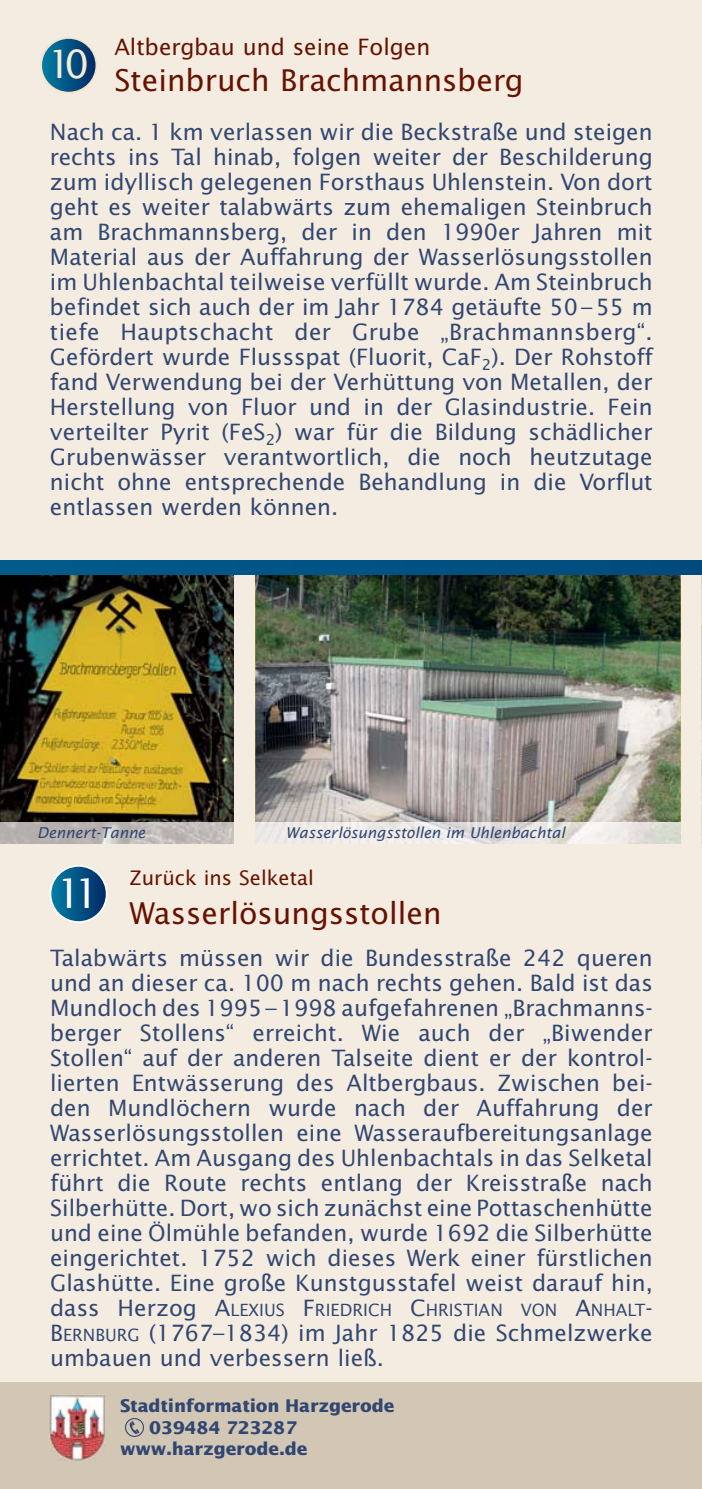
<style>
.page{position:relative;width:702px;height:1489px;background:#fff}
.page>*{position:absolute;margin:0;border:0;box-sizing:border-box;transform-origin:0 0}
.t1{font:40.75px "Lucida Sans Std";color:#fff}
.t2{font:39px "Lucida Sans Std";color:#f7ebd5}
.t3{font:30px "Lucida Sans Std";color:#671200}
.t4{font:22.5px/25px "Lucida Sans Std";color:#314671;text-align:justify}
.t5{font:22.5px "Lucida Sans Std";color:#671200}
.t6{font:20px "Lucida Sans Std";color:#671200}
.t7{font:700 17.5px "Lucida Sans";letter-spacing:-.01em;color:#314671}
.t8{font:17px "Lucida Sans Std";letter-spacing:.005em;color:#314671}
.t9{font:italic 15px "Lucida Sans";color:#314671}
.s1{font-size:22.5px}
.s2{font-size:17px}
</style>
<div class="page">
<div style="left:0;top:0;width:702px;height:1488px;background:#f4ece0"></div>
<div style="left:0;top:1382px;width:702px;height:106px;background:#d2c7b5"></div>
<svg style="left:41px;top:38px;width:55px;height:55px;background:#095987"></svg>
<div style="left:40px;top:37px;width:57px;height:56px;border:2px solid #f4e3c4;border-radius:50%"></div>
<img style="left:126px;top:1418px;width:18px;height:18px">
<img style="left:50px;top:1394px;width:55px;height:66px">
<img style="left:0;top:574px;width:234px;height:248px">
<img style="left:0;top:822px;width:234px;height:21px">
<img style="left:255px;top:574px;width:425px;height:248px">
<img style="left:255px;top:822px;width:425px;height:21px">
<svg style="left:50px;top:865px;width:57px;height:57px;background:#0c5b8a"></svg>
<div style="left:50px;top:865px;width:57px;height:57px;border:2px solid #fff;border-radius:50%"></div>
<img style="left:701px;top:560px;width:1px;height:283px">
<svg style="left:701px;top:822px;width:1px;height:21px"></svg>
<div style="left:0;top:560px;width:702px;height:14px;background:#005384"></div>
<h2 class="t2" style="left:48px;top:46px;width:43px">10</h2>
<p class="t5" style="left:114px;top:37px;width:317px">Altbergbau und seine Folgen</p>
<h3 class="t3" style="left:114px;top:66px;width:410px">Steinbruch Brachmannsberg</h3>
<p class="t4" style="left:50px;top:121px;width:604px">Nach ca. 1 km verlassen wir die Beckstraße und steigen rechts ins Tal hinab, folgen weiter der Beschilderung zum idyllisch gelegenen Forsthaus Uhlenstein. Von dort geht es weiter talabwärts zum ehemaligen Steinbruch am Brachmannsberg, der in den 1990er Jahren mit Material aus der Auffahrung der Wasserlösungsstollen im Uhlenbachtal teilweise verfüllt wurde. Am Steinbruch befindet sich auch der im Jahr 1784 getäufte 50 – 55 m tiefe Hauptschacht der Grube „Brachmannsberg“.<br>Gefördert wurde Flussspat (Fluorit, CaF<sub>2</sub>). Der Rohstoff fand Verwendung bei der Verhüttung von Metallen, der Herstellung von Fluor und in der Glasindustrie. Fein verteilter Pyrit (FeS<sub>2</sub>) war für die Bildung schädlicher Grubenwässer verantwortlich, die noch heutzutage nicht ohne entsprechende Behandlung in die Vorflut entlassen werden können.</p>
<p class="t9" style="left:37px;top:823px;width:110px">Dennert-Tanne</p>
<p class="t9" style="left:285px;top:823px;width:281px">Wasserlösungsstollen im Uhlenbachtal</p>
<h1 class="t1" style="left:56px;top:873px;width:45px">11</h1>
<p class="t6" style="left:130px;top:868px;width:186px">Zurück ins Selketal</p>
<h3 class="t3" style="left:130px;top:898px;width:313px">Wasserlösungsstollen</h3>
<p class="t4" style="left:50px;top:946px;width:604px">Talabwärts müssen wir die Bundesstraße 242 queren und an dieser ca. 100 m nach rechts gehen. Bald ist das Mundloch des 1995 – 1998 aufgefahrenen „Brachmanns&shy;berger Stollens“ erreicht. Wie auch der „Biwender Stollen“ auf der anderen Talseite dient er der kontrol&shy;lierten Entwässerung des Altbergbaus. Zwischen bei&shy;den Mundlöchern wurde nach der Auffahrung der Wasserlösungsstollen eine Wasseraufbereitungsanlage errichtet. Am Ausgang des Uhlenbachtals in das Selketal führt die Route rechts entlang der Kreisstraße nach Silberhütte. Dort, wo sich zunächst eine Pottaschenhütte und eine Ölmühle befanden, wurde 1692 die Silberhütte eingerichtet. 1752 wich dieses Werk einer fürstlichen Glashütte. Eine große Kunstgusstafel weist darauf hin,</p>
<p class="t8" style="left:50px;top:1301px;width:604px"><span class="s1">dass Herzog A</span>LEXIUS <span class="s1">F</span>RIEDRICH <span class="s1">C</span>HRISTIAN VON <span class="s1">A</span>NHALT<span class="s1">-</span></p>
<p class="t4" style="left:50px;top:1321px;width:604px">B<span class="s2">ERNBURG</span> (1767–1834) im Jahr 1825 die Schmelzwerke umbauen und verbessern ließ.</p>
<p class="t7" style="left:120px;top:1397px;width:276px">Stadtinformation Harzgerode</p>
<p class="t7" style="left:149px;top:1418px;width:149px">039484 723287</p>
<p class="t7" style="left:120px;top:1439px;width:189px">www.harzgerode.de</p>
</div>
